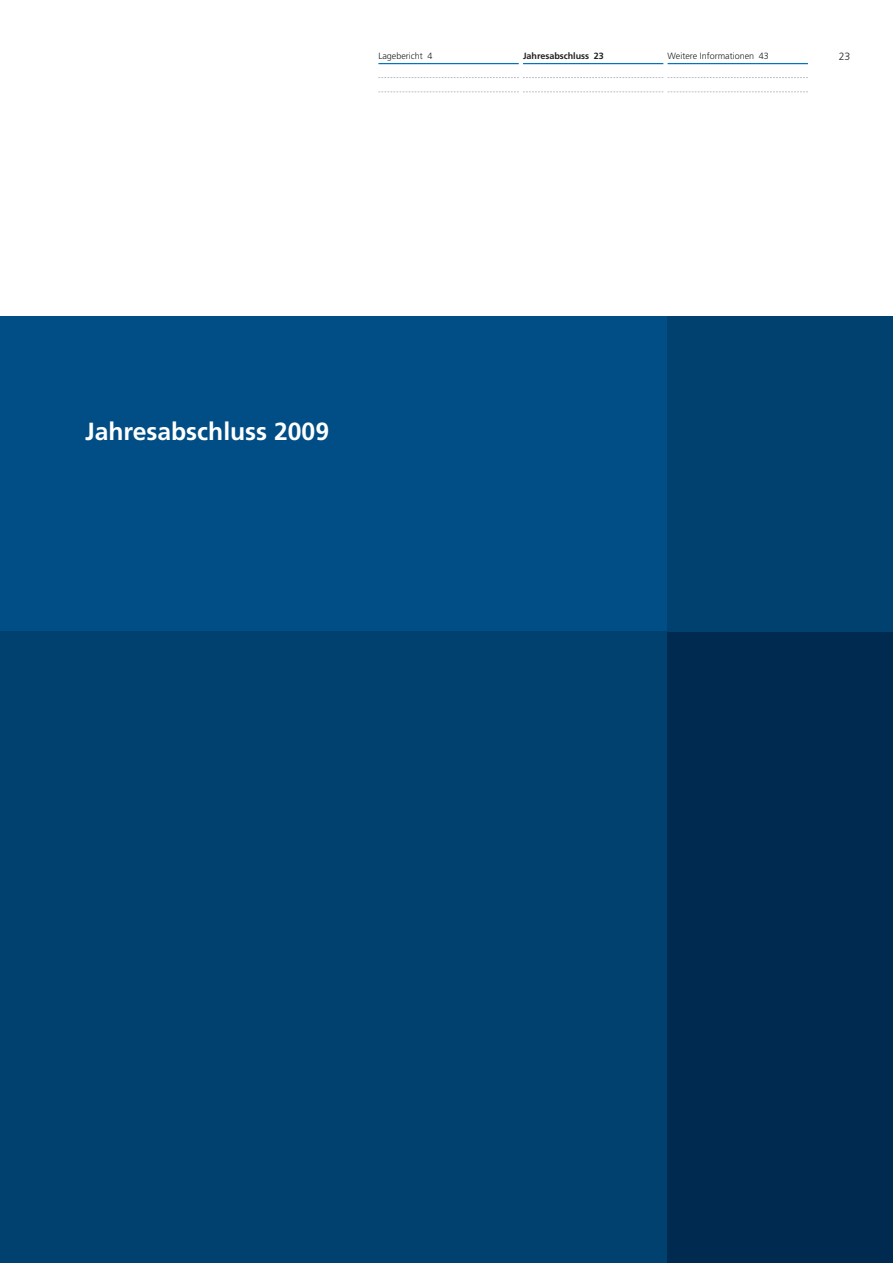
<style>
.page{position:relative;width:893px;height:1263px;background:#fff}
.page>*{position:absolute;margin:0;border:0;box-sizing:border-box;transform-origin:0 0}
.t1{font:700 24.75px "Frutiger LT";color:#fff}
.t2{font:300 10.5px "Frutiger LT";color:#231f20}
.t3{font:300 9px "Frutiger LT";color:#231f20}
.t4{font:700 9px "Frutiger LT";color:#231f20}
</style>
<div class="page">
<div style="left:0;top:316px;width:668px;height:315px;background:#004e85"></div>
<div style="left:0;top:631px;width:668px;height:632px;background:#004170"></div>
<div style="left:668px;top:631px;width:225px;height:632px;background:#002a50"></div>
<div style="left:668px;top:316px;width:225px;height:315px;background:#004170"></div>
<hr style="left:378px;top:63px;width:141px;height:1px;background:#0072bc">
<hr style="left:523px;top:63px;width:140px;height:1px;background:#0072bc">
<hr style="left:668px;top:63px;width:140px;height:1px;background:#0072bc">
<svg style="left:378px;top:77px;width:430px;height:1px"></svg>
<svg style="left:378px;top:92px;width:430px;height:1px"></svg>
<p class="t3" style="left:378px;top:53px;width:55px">Lagebericht 4</p>
<p class="t4" style="left:523px;top:53px;width:82px">Jahresabschluss 23</p>
<p class="t3" style="left:668px;top:53px;width:103px">Weitere Informationen 43</p>
<p class="t2" style="left:839px;top:53px;width:13px">23</p>
<h1 class="t1" style="left:85px;top:421px;width:246px">Jahresabschluss 2009</h1>
</div>
